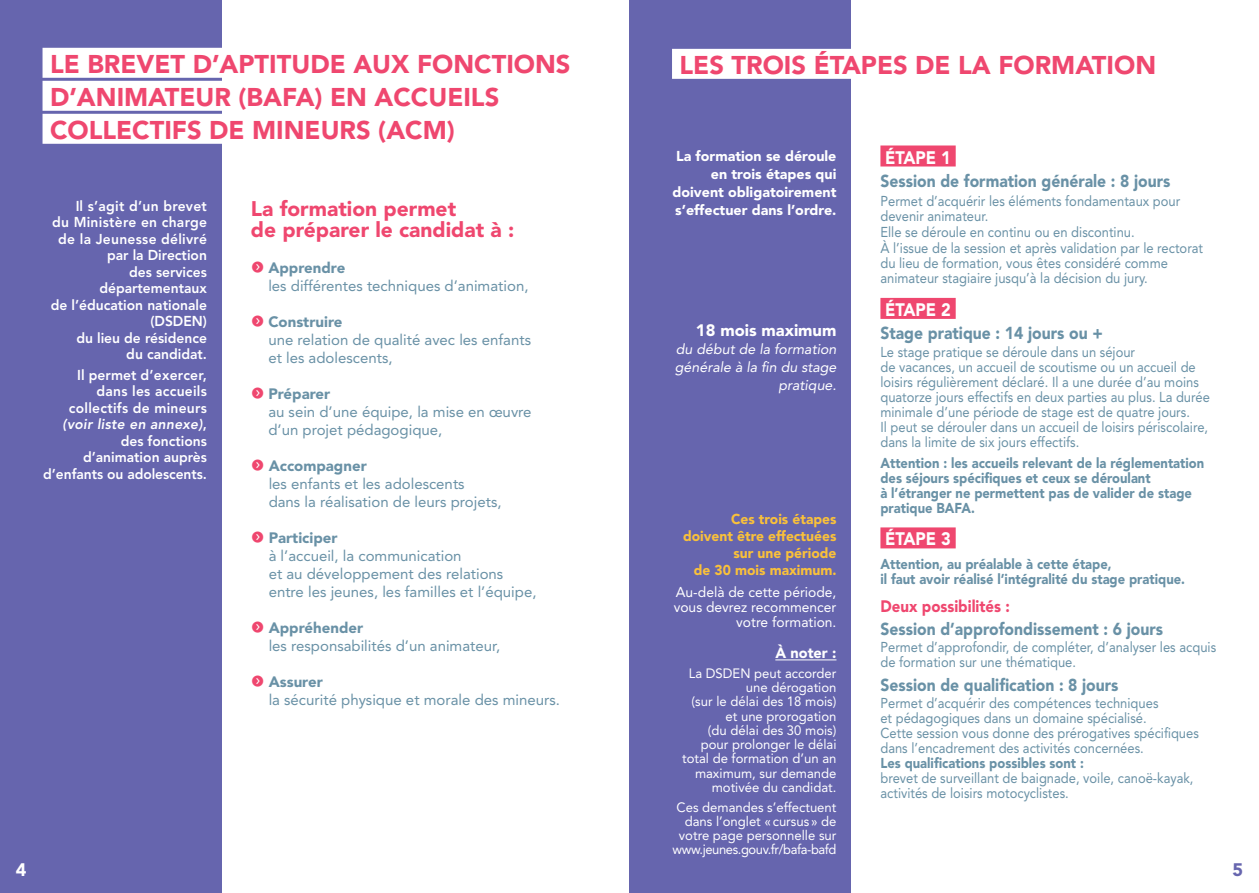
<style>
.page{position:relative;width:1259px;height:893px;background:#fff}
.page>*{position:absolute;margin:0;border:0;box-sizing:border-box;transform-origin:0 0}
.t1{font:900 25.5px/33px "Avenir LT Std";color:#ef476f}
.t2{font:900 21px/21px "Avenir LT Std";color:#ef476f}
.t3{font:900 18px "Avenir LT Std";color:#fff;scale:.91 1}
.t4{font:900 18px "Avenir LT Std";color:#fff}
.t5{font:900 18px "Avenir LT Std";color:#6665ae}
.t6{font:900 17.25px "Avenir LT Std";color:#6991a6;scale:.91 1}
.t7{font:900 16.5px "Avenir LT Std";color:#ef476f;scale:.91 1}
.t8{font:900 16.5px "Avenir LT Std";color:#fff}
.t9{font:15px/18px "Avenir LT Std";color:#6991a6}
.t10{font:900 15px "Avenir LT Std";color:#fff}
.t11{font:14.25px/15px "Avenir LT Std";color:#6991a6;scale:.91 1}
.t12{font:800 14.25px/16.5px "Avenir LT Std";color:#fff;text-align:right}
.t13{font:900 14.25px/15px "Avenir LT Std";color:#6991a6;scale:.91 1}
.t14{font:900 14.25px/18px "Avenir LT Std";color:#fff;text-align:right}
.t15{font:900 14.25px/17.1px "Avenir LT Std";color:#fac13a;text-align:right}
.t16{font:14.25px/15px "Avenir LT Std";color:#fff;text-align:right}
.t17{font:italic 14.25px/18px "Avenir LT Std";color:#fff;text-align:right}
.t18{font:13.5px/14.2px "Avenir LT Std";color:#fff;text-align:right}
.s1{font-style:italic}
.s2{font-weight:900}
</style>
<div class="page">
<div style="left:0;top:0;width:221px;height:893px;background:#6665ae"></div>
<div style="left:43px;top:48px;width:535px;height:30px;background:#fff"></div>
<div style="left:43px;top:81px;width:464px;height:30px;background:#fff"></div>
<div style="left:43px;top:114px;width:419px;height:30px;background:#fff"></div>
<div style="left:629px;top:0;width:221px;height:893px;background:#6665ae"></div>
<div style="left:880px;top:145px;width:75px;height:21px;background:#ef476f"></div>
<div style="left:880px;top:298px;width:75px;height:21px;background:#ef476f"></div>
<div style="left:880px;top:527px;width:75px;height:21px;background:#ef476f"></div>
<hr style="left:775px;top:659px;width:61px;height:1px;background:#fff">
<div style="left:672px;top:49px;width:491px;height:30px;background:#fff"></div>
<h1 class="t1" style="left:50px;top:48px;width:522px">LE BREVET D’APTITUDE AUX FONCTIONS<br>D’ANIMATEUR (BAFA) EN ACCUEILS<br>COLLECTIFS DE MINEURS (ACM)</h1>
<p class="t12" style="left:51px;top:197px;width:158px">Il s’agit d’un brevet<br>du Ministère en charge de la Jeunesse délivré par la Direction<br>des services départementaux<br>de l’éducation nationale (DSDEN)<br>du lieu de résidence<br>du candidat.</p>
<p class="t12" style="left:43px;top:367px;width:165px">Il permet d’exercer, dans les accueils collectifs de mineurs <span class="s1">(voir liste en annexe)</span>, des fonctions d’animation auprès d’enfants ou adolescents.</p>
<h2 class="t2" style="left:251px;top:198px;width:265px">La formation permet<br>de préparer le candidat à :</h2>
<p class="t9" style="left:268px;top:258px;width:262px;text-indent:-17px"><sub>f</sub> <span class="s2">Apprendre<br></span>les différentes techniques d’animation,</p>
<p class="t9" style="left:268px;top:312px;width:264px;text-indent:-17px"><sub>f</sub> <span class="s2">Construire<br></span>une relation de qualité avec les enfants et les adolescents,</p>
<p class="t9" style="left:268px;top:384px;width:265px;text-indent:-17px"><sub>f</sub> <span class="s2">Préparer<br></span>au sein d’une équipe, la mise en œuvre d’un projet pédagogique,</p>
<p class="t9" style="left:269px;top:456px;width:234px;text-indent:-18px"><sub>f</sub> <span class="s2">Accompagner<br></span>les enfants et les adolescents<br>dans la réalisation de leurs projets,</p>
<p class="t9" style="left:269px;top:528px;width:269px;text-indent:-18px"><sub>f</sub> <span class="s2">Participer<br></span>à l’accueil, la communication<br>et au développement des relations entre les jeunes, les familles et l’équipe,</p>
<p class="t9" style="left:269px;top:618px;width:233px;text-indent:-18px"><sub>f</sub> <span class="s2">Appréhender<br></span>les responsabilités d’un animateur,</p>
<p class="t9" style="left:269px;top:672px;width:293px;text-indent:-18px"><sub>f</sub> <span class="s2">Assurer<br></span>la sécurité physique et morale des mineurs.</p>
<h1 class="t1" style="left:679px;top:49px;width:478px">LES TROIS ÉTAPES DE LA FORMATION</h1>
<p class="t14" style="left:672px;top:147px;width:165px">La formation se déroule en trois étapes qui doivent obligatoirement s’effectuer dans l’ordre.</p>
<p class="t8" style="left:696px;top:320px;width:142px">18 mois maximum</p>
<p class="t17" style="left:675px;top:340px;width:163px">du début de la formation générale à la fin du stage pratique.</p>
<p class="t15" style="left:683px;top:510px;width:155px">Ces trois étapes doivent être effectuées sur une période<br>de 30 mois maximum.</p>
<p class="t16" style="left:674px;top:584px;width:164px">Au-delà de cette période, vous devrez recommencer votre formation.</p>
<p class="t10" style="left:775px;top:644px;width:63px">À noter :</p>
<p class="t18" style="left:682px;top:666px;width:156px">La DSDEN peut accorder une dérogation<br>(sur le délai des 18 mois) et une prorogation<br>(du délai des 30 mois) pour prolonger le délai total de formation d’un an maximum, sur demande motivée du candidat.</p>
<p class="t18" style="left:672px;top:800px;width:165px">Ces demandes s’effectuent dans l’onglet « cursus» de votre page personnelle sur www.jeunes.gouv.fr/bafa-bafd</p>
<p class="t3" style="left:885px;top:146px;width:74px">ÉTAPE 1</p>
<p class="t6" style="left:880px;top:171px;width:320px">Session de formation générale : 8 jours</p>
<p class="t11" style="left:880px;top:194px;width:356px;line-height:15.5px">Permet d’acquérir les éléments fondamentaux pour devenir animateur.<br>Elle se déroule en continu ou en discontinu.<br>À l’issue de la session et après validation par le rectorat du lieu de formation, vous êtes considéré comme animateur stagiaire jusqu’à la décision du jury.</p>
<p class="t3" style="left:885px;top:299px;width:74px">ÉTAPE 2</p>
<p class="t6" style="left:880px;top:323px;width:246px">Stage pratique : 14 jours ou +</p>
<p class="t11" style="left:880px;top:344px;width:363px">Le stage pratique se déroule dans un séjour<br>de vacances, un accueil de scoutisme ou un accueil de loisirs régulièrement déclaré. Il a une durée d’au moins quatorze jours effectifs en deux parties au plus. La durée minimale d’une période de stage est de quatre jours.<br>Il peut se dérouler dans un accueil de loisirs périscolaire, dans la limite de six jours effectifs.</p>
<p class="t13" style="left:880px;top:455px;width:357px">Attention : les accueils relevant de la réglementation des séjours spécifiques et ceux se déroulant<br>à l’étranger ne permettent pas de valider de stage pratique BAFA.</p>
<p class="t3" style="left:885px;top:528px;width:74px">ÉTAPE 3</p>
<p class="t13" style="left:880px;top:556px;width:336px">Attention, au préalable à cette étape,<br>il faut avoir réalisé l’intégralité du stage pratique.</p>
<p class="t7" style="left:880px;top:596px;width:144px">Deux possibilités :</p>
<p class="t6" style="left:880px;top:619px;width:312px">Session d’approfondissement : 6 jours</p>
<p class="t11" style="left:880px;top:640px;width:370px">Permet d’approfondir, de compléter, d’analyser les acquis de formation sur une thématique.</p>
<p class="t6" style="left:880px;top:674px;width:263px">Session de qualification : 8 jours</p>
<p class="t11" style="left:880px;top:696px;width:351px">Permet d’acquérir des compétences techniques<br>et pédagogiques dans un domaine spécialisé.<br>Cette session vous donne des prérogatives spécifiques dans l’encadrement des activités concernées.</p>
<p class="t13" style="left:880px;top:755px;width:225px">Les qualifications possibles sont :</p>
<p class="t11" style="left:880px;top:771px;width:346px">brevet de surveillant de baignade, voile, canoë-kayak, activités de loisirs motocyclistes.</p>
<p class="t4" style="left:16px;top:859px;width:12px">4</p>
<p class="t5" style="left:1232px;top:859px;width:12px">5</p>
</div>
